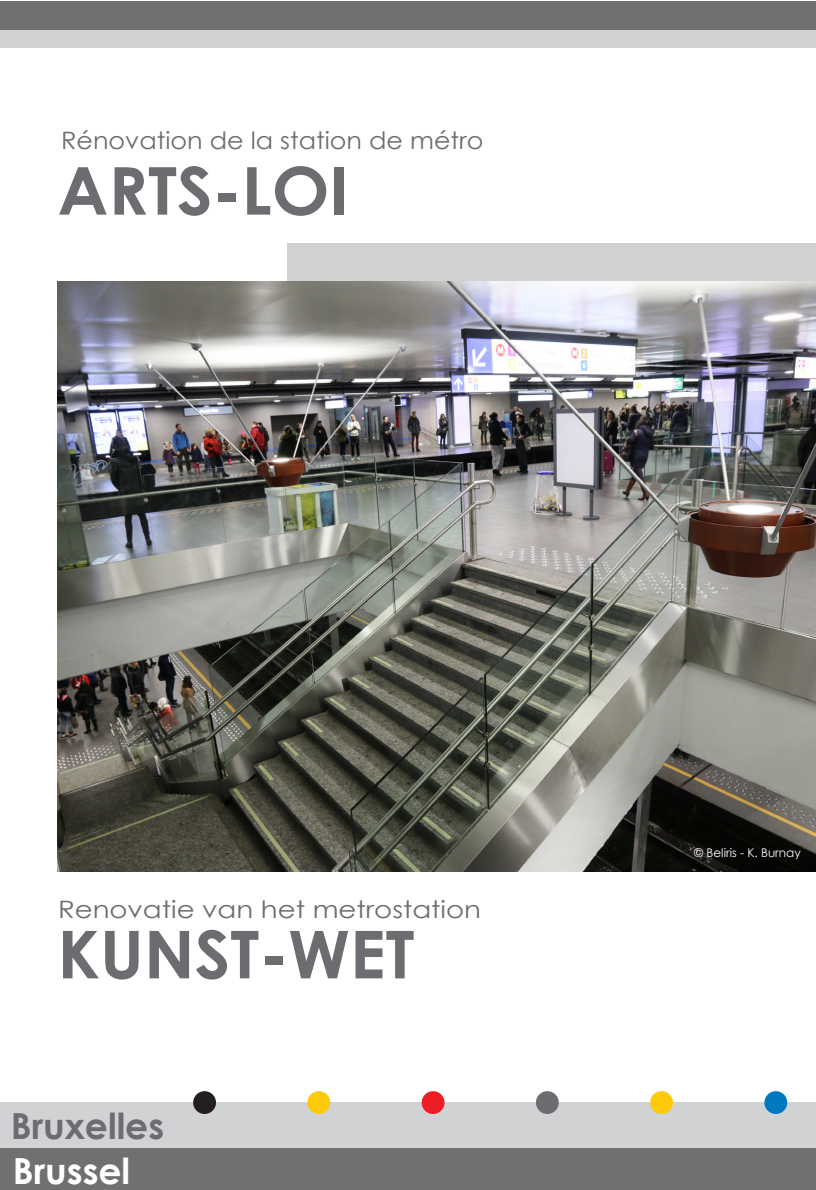
<style>
.page{position:relative;width:816px;height:1190px;background:#fff}
.page>*{position:absolute;margin:0;border:0;box-sizing:border-box;transform-origin:0 0}
.t1{font:700 66px "Century Gothic";color:#6c6d70;scale:1.04 1}
.t2{font:700 36px "Century Gothic";color:#6c6d70}
.t3{font:700 36px "Century Gothic";color:#fff}
.t4{font:24px "Century Gothic";color:#6c6d70;scale:1.06 1}
.t5{font:24px "Century Gothic";color:#6c6d70;scale:1.15 1}
.t6{font:12px "Century Gothic";color:#fff}
</style>
<div class="page">
<div style="left:0;top:2px;width:816px;height:28px;background:#6f7072"></div>
<div style="left:0;top:30px;width:816px;height:17px;background:#d1d2d4"></div>
<div style="left:0;top:1148px;width:816px;height:42px;background:#6f7072"></div>
<div style="left:0;top:1102px;width:816px;height:46px;background:#d1d2d4"></div>
<div style="left:287px;top:243px;width:529px;height:534px;background:#d1d2d4"></div>
<div style="left:536px;top:1091px;width:22px;height:23px;background:#6c6d70;border-radius:50%"></div>
<div style="left:650px;top:1091px;width:23px;height:23px;background:#feca0a;border-radius:50%"></div>
<div style="left:764px;top:1091px;width:23px;height:23px;background:#0078c0;border-radius:50%"></div>
<div style="left:421px;top:1091px;width:23px;height:23px;background:#ee1d23;border-radius:50%"></div>
<div style="left:307px;top:1091px;width:23px;height:23px;background:#feca0a;border-radius:50%"></div>
<div style="left:193px;top:1091px;width:23px;height:23px;background:#231f20;border-radius:50%"></div>
<img style="left:57px;top:281px;width:759px;height:591px">
<p class="t4" style="left:61px;top:124px;width:400px">Rénovation de la station de métro</p>
<p class="t1" style="left:57px;top:141px;width:281px">ARTS-LOI</p>
<p class="t5" style="left:58px;top:893px;width:369px">Renovatie van het metrostation</p>
<p class="t1" style="left:57px;top:904px;width:345px">KUNST-WET</p>
<p class="t2" style="left:11px;top:1098px;width:155px">Bruxelles</p>
<p class="t3" style="left:13px;top:1143px;width:119px">Brussel</p>
<p class="t6" style="left:694px;top:844px;width:108px">© Beliris - K. Burnay</p>
</div>
